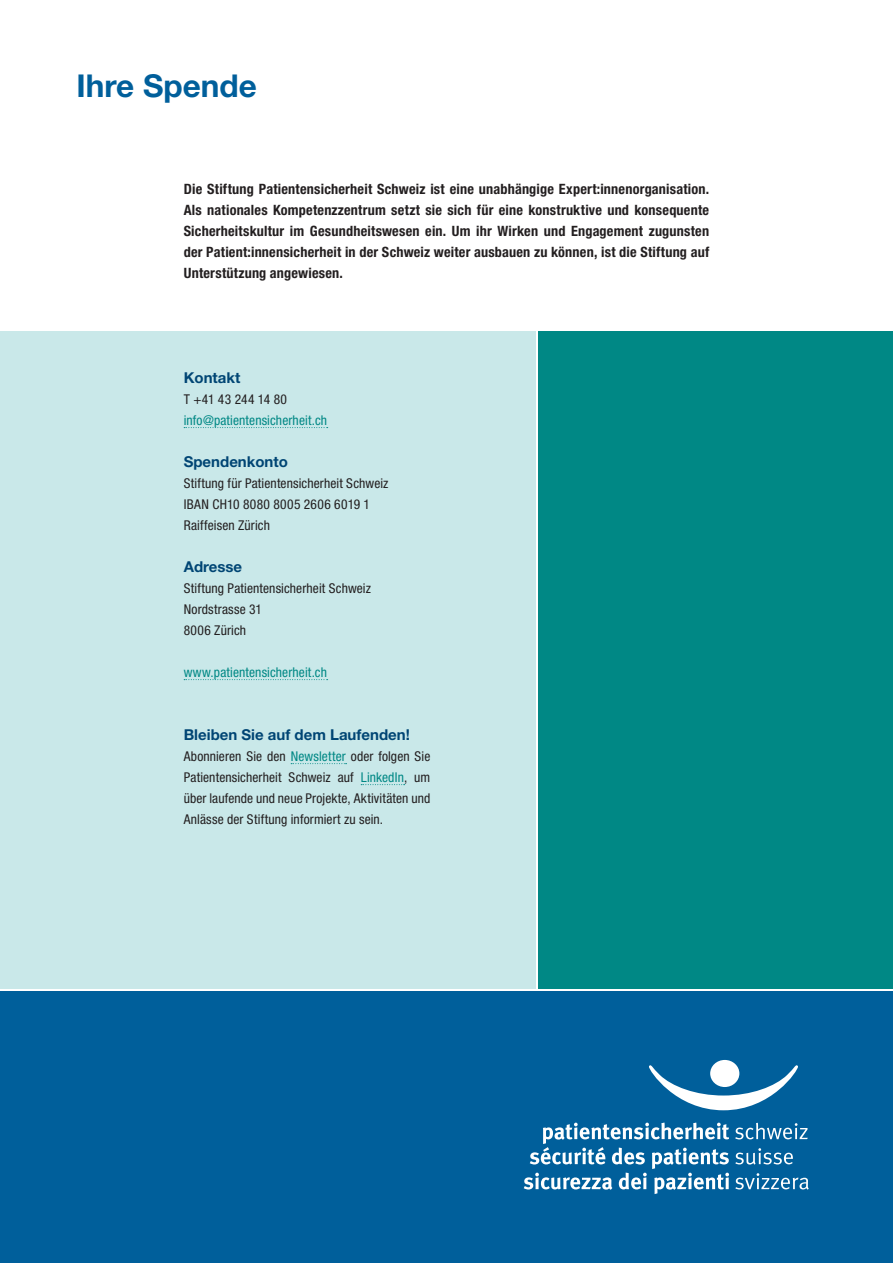
<style>
.page{position:relative;width:893px;height:1263px;background:#fff}
.page>*{position:absolute;margin:0;border:0;box-sizing:border-box;transform-origin:0 0}
.t1{font:700 31.5px "Helvetica Neue LT Std";color:#005f9b}
.t2{font:700 15px "Helvetica Neue LT Std";color:#004574}
.t3{font:700 condensed 14.25px/21px "Helvetica Neue LT Std";letter-spacing:.015em;color:#231f20;text-align:justify}
.t4{font:condensed 13.5px/21px "Helvetica Neue LT Std";letter-spacing:.01em;color:#231f20}
.t5{font:condensed 13.5px "Helvetica Neue LT Std";letter-spacing:.01em;color:#008885}
.s1{color:#008885}
</style>
<div class="page">
<div style="left:0;top:992px;width:893px;height:271px;background:#005f9b"></div>
<div style="left:0;top:332px;width:536px;height:657px;background:#c9e8e9"></div>
<div style="left:539px;top:332px;width:354px;height:657px;background:#008885"></div>
<svg style="left:184px;top:427px;width:144px;height:1px"></svg>
<svg style="left:184px;top:679px;width:144px;height:1px"></svg>
<svg style="left:291px;top:763px;width:56px;height:1px"></svg>
<svg style="left:361px;top:784px;width:44px;height:1px"></svg>
<svg style="left:735px;top:1123px;width:73px;height:16px"></svg>
<svg style="left:735px;top:1148px;width:58px;height:16px"></svg>
<svg style="left:524px;top:1122px;width:205px;height:72px"></svg>
<svg style="left:735px;top:1173px;width:74px;height:16px"></svg>
<svg style="left:649px;top:1065px;width:149px;height:45px"></svg>
<div style="left:710px;top:1060px;width:29px;height:27px;background:#fff;border-radius:50%"></div>
<h1 class="t1" style="left:77px;top:66px;width:182px">Ihre Spende</h1>
<p class="t3" style="left:184px;top:179px;width:527px">Die Stiftung Patientensicherheit Schweiz ist eine unabhängige Expert:innenorganisation.<br>Als nationales Kompetenzzentrum setzt sie sich für eine konstruktive und konsequente Sicherheitskultur im Gesundheitswesen ein. Um ihr Wirken und Engagement zugunsten der Patient:innensicherheit in der Schweiz weiter ausbauen zu können, ist die Stiftung auf Unterstützung angewiesen.</p>
<p class="t2" style="left:184px;top:369px;width:58px">Kontakt</p>
<p class="t4" style="left:184px;top:389px;width:105px">T +41 43 244 14 80</p>
<p class="t5" style="left:184px;top:413px;width:145px">info@patientensicherheit.ch</p>
<p class="t2" style="left:184px;top:453px;width:106px">Spendenkonto</p>
<p class="t4" style="left:184px;top:473px;width:206px">Stiftung für Patientensicherheit Schweiz<br>IBAN CH10 8080 8005 2606 6019 1<br>Raiffeisen Zürich</p>
<p class="t2" style="left:184px;top:558px;width:60px">Adresse</p>
<p class="t4" style="left:184px;top:578px;width:189px">Stiftung Patientensicherheit Schweiz<br>Nordstrasse 31<br>8006 Zürich</p>
<p class="t5" style="left:184px;top:665px;width:145px">www.patientensicherheit.ch</p>
<p class="t2" style="left:184px;top:726px;width:228px">Bleiben Sie auf dem Laufenden!</p>
<p class="t4" style="left:184px;top:746px;width:248px;text-align:justify">Abonnieren Sie den <span class="s1">Newsletter</span> oder folgen Sie Patientensicherheit Schweiz auf <span class="s1">LinkedIn</span>, um über laufende und neue Projekte, Aktivitäten und Anlässe der Stiftung informiert zu sein.</p>
</div>
